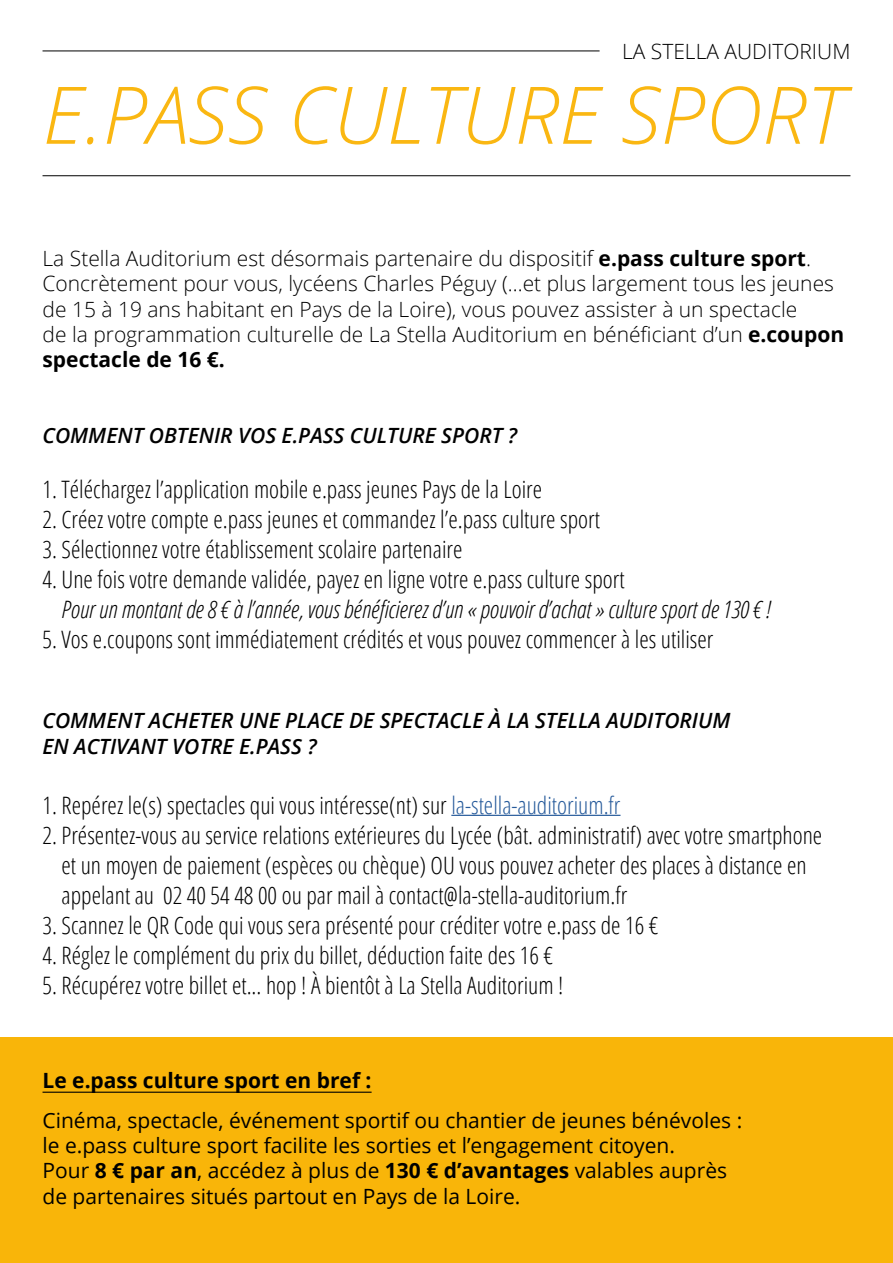
<style>
.page{position:relative;width:893px;height:1263px;background:#fff}
.page>*{position:absolute;margin:0;border:0;box-sizing:border-box;transform-origin:0 0}
.t1{font:italic 300 79.5px "Open Sans";color:#fab712}
.t2{font:300 24px/30px "Open Sans Condensed";color:#000}
.t3{font:italic 300 24px "Open Sans Condensed";color:#000}
.t4{font:300 21px/25.2px "Open Sans";color:#000}
.t5{font:21px/25.2px "Open Sans";color:#000}
.t6{font:italic 600 21px/25.2px "Open Sans";color:#000}
.t7{font:700 21px "Open Sans";color:#000}
.s1{font-weight:700}
.s2{color:#275b9b}
</style>
<div class="page">
<hr style="left:43px;top:51px;width:557px;height:1px;background:#000">
<hr style="left:43px;top:175px;width:807px;height:1px;background:#000">
<hr style="left:451px;top:815px;width:169px;height:1px;background:#275b9b">
<div style="left:0;top:1037px;width:893px;height:226px;background:#f9b509"></div>
<hr style="left:43px;top:1092px;width:329px;height:1px;background:#000">
<p class="t4" style="left:622px;top:38px;width:230px">LA STELLA AUDITORIUM</p>
<h1 class="t1" style="left:43px;top:60px;width:804px">E.PASS CULTURE SPORT</h1>
<p class="t4" style="left:43px;top:245px;width:803px">La Stella Auditorium est désormais partenaire du dispositif <span class="s1">e.pass culture sport</span>.<br>Concrètement pour vous, lycéens Charles Péguy (...et plus largement tous les jeunes de 15 à 19 ans habitant en Pays de la Loire), vous pouvez assister à un spectacle<br>de la programmation culturelle de La Stella Auditorium en bénéficiant d’un <span class="s1">e.coupon spectacle de 16 €.</span></p>
<p class="t6" style="left:43px;top:422px;width:476px">COMMENT OBTENIR VOS E.PASS CULTURE SPORT ?</p>
<p class="t2" style="left:43px;top:473px;width:501px">1. Téléchargez l’application mobile e.pass jeunes Pays de la Loire</p>
<p class="t2" style="left:43px;top:503px;width:559px">2. Créez votre compte e.pass jeunes et commandez l’e.pass culture sport</p>
<p class="t2" style="left:43px;top:533px;width:421px">3. Sélectionnez votre établissement scolaire partenaire</p>
<p class="t2" style="left:43px;top:563px;width:584px">4. Une fois votre demande validée, payez en ligne votre e.pass culture sport</p>
<p class="t3" style="left:62px;top:593px;width:711px">Pour un montant de 8 € à l’année, vous bénéficierez d’un « pouvoir d’achat » culture sport de 130 € !</p>
<p class="t2" style="left:43px;top:623px;width:672px">5. Vos e.coupons sont immédiatement crédités et vous pouvez commencer à les utiliser</p>
<p class="t6" style="left:43px;top:708px;width:689px">COMMENT ACHETER UNE PLACE DE SPECTACLE À LA STELLA AUDITORIUM<br>EN ACTIVANT VOTRE E.PASS ?</p>
<p class="t2" style="left:43px;top:789px;width:579px">1. Repérez le(s) spectacles qui vous intéresse(nt) sur <span class="s2">la-stella-auditorium.fr</span></p>
<p class="t2" style="left:62px;top:819px;width:762px;text-indent:-19px">2. Présentez-vous au service relations extérieures du Lycée (bât. administratif) avec votre smartphone et un moyen de paiement (espèces ou chèque) OU vous pouvez acheter des places à distance en appelant au 02 40 54 48 00 ou par mail à contact@la-stella-auditorium.fr</p>
<p class="t2" style="left:43px;top:909px;width:617px">3. Scannez le QR Code qui vous sera présenté pour créditer votre e.pass de 16 €</p>
<p class="t2" style="left:43px;top:939px;width:512px">4. Réglez le complément du prix du billet, déduction faite des 16 €</p>
<p class="t2" style="left:43px;top:969px;width:522px">5. Récupérez votre billet et... hop ! À bientôt à La Stella Auditorium !</p>
<p class="t7" style="left:43px;top:1065px;width:331px">Le e.pass culture sport en bref :</p>
<p class="t5" style="left:43px;top:1107px;width:701px">Cinéma, spectacle, événement sportif ou chantier de jeunes bénévoles : le e.pass culture sport facilite les sorties et l’engagement citoyen.<br>Pour <span class="s1">8 € par an</span>, accédez à plus de <span class="s1">130 € d’avantages</span> valables auprès de partenaires situés partout en Pays de la Loire.</p>
</div>
